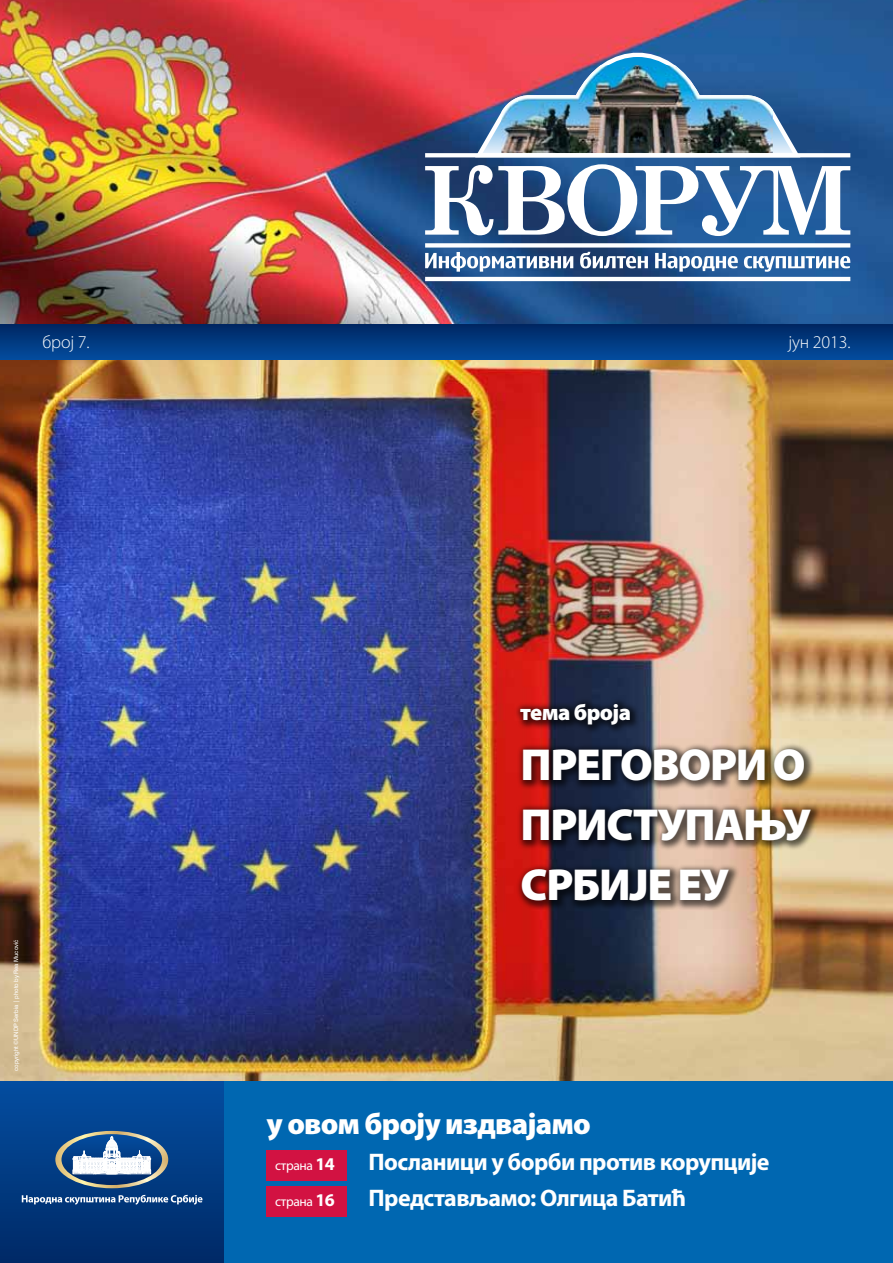
<style>
.page{position:relative;width:893px;height:1263px;background:#fff}
.page>*{position:absolute;margin:0;border:0;box-sizing:border-box;transform-origin:0 0}
.t1{font:900 45px/60px "Myriad Pro";letter-spacing:-.03em;color:#fff;text-align:justify}
.t2{font:900 30px "Myriad Pro";letter-spacing:-.025em;color:#fff}
.t3{font:700 24px/36px "Myriad Pro";letter-spacing:-.025em;color:#fff}
.t4{font:900 22.5px "Myriad Pro";color:#fff}
.t5{font:300 18px "Myriad Pro";letter-spacing:-.01em;color:#fff}
.t6{font:13.5px "Myriad Pro";letter-spacing:-.025em;color:#fff}
.t7{font:6px "Swiss 721 BT";letter-spacing:-.01em;color:#fff}
.s1{font-weight:700;font-size:18px}
</style>
<div class="page">
<img style="left:0;top:0;width:893px;height:324px">
<div style="left:0;top:324px;width:893px;height:36px;background:linear-gradient(to bottom,#002762,#034c9d)"></div>
<div style="left:0;top:1080px;width:224px;height:183px;background:linear-gradient(to bottom,#044ea0,#002a66)"></div>
<svg style="left:55px;top:1131px;width:113px;height:57px"></svg>
<svg style="left:22px;top:1195px;width:180px;height:10px;background:#5478a5"></svg>
<div style="left:224px;top:1080px;width:669px;height:183px;background:#0067b1"></div>
<img style="left:0;top:360px;width:893px;height:720px">
<svg style="left:475px;top:39px;width:325px;height:114px;background:#81658b"></svg>
<img style="left:501px;top:65px;width:272px;height:88px">
<svg style="left:425px;top:153px;width:425px;height:128px"></svg>
<div style="left:512px;top:696px;width:308px;height:214px;background:#000;opacity:.6"></div>
<div style="left:267px;top:1150px;width:80px;height:31px;background:#d21242"></div>
<div style="left:267px;top:1186px;width:80px;height:31px;background:#d21242"></div>
<p class="t5" style="left:43px;top:331px;width:49px">број 7.</p>
<p class="t5" style="left:788px;top:331px;width:63px">јун 2013.</p>
<p class="t7" style="left:13px;top:1071px;width:133px;rotate:-90deg">copyright ©UNDP Serbia | photo by Rea Mucović</p>
<p class="t4" style="left:520px;top:697px;width:112px">тема броја</p>
<h1 class="t1" style="left:521px;top:733px;width:291px">Преговори о приступању Србије ЕУ</h1>
<p class="t2" style="left:267px;top:1104px;width:326px">у овом броју издвајамо</p>
<p class="t6" style="left:275px;top:1157px;width:61px">страна <span class="s1">14</span></p>
<p class="t6" style="left:275px;top:1193px;width:61px">страна <span class="s1">16</span></p>
<p class="t3" style="left:369px;top:1143px;width:402px">Посланици у борби против корупције<br>Представљамо: Олгица Батић</p>
</div>
